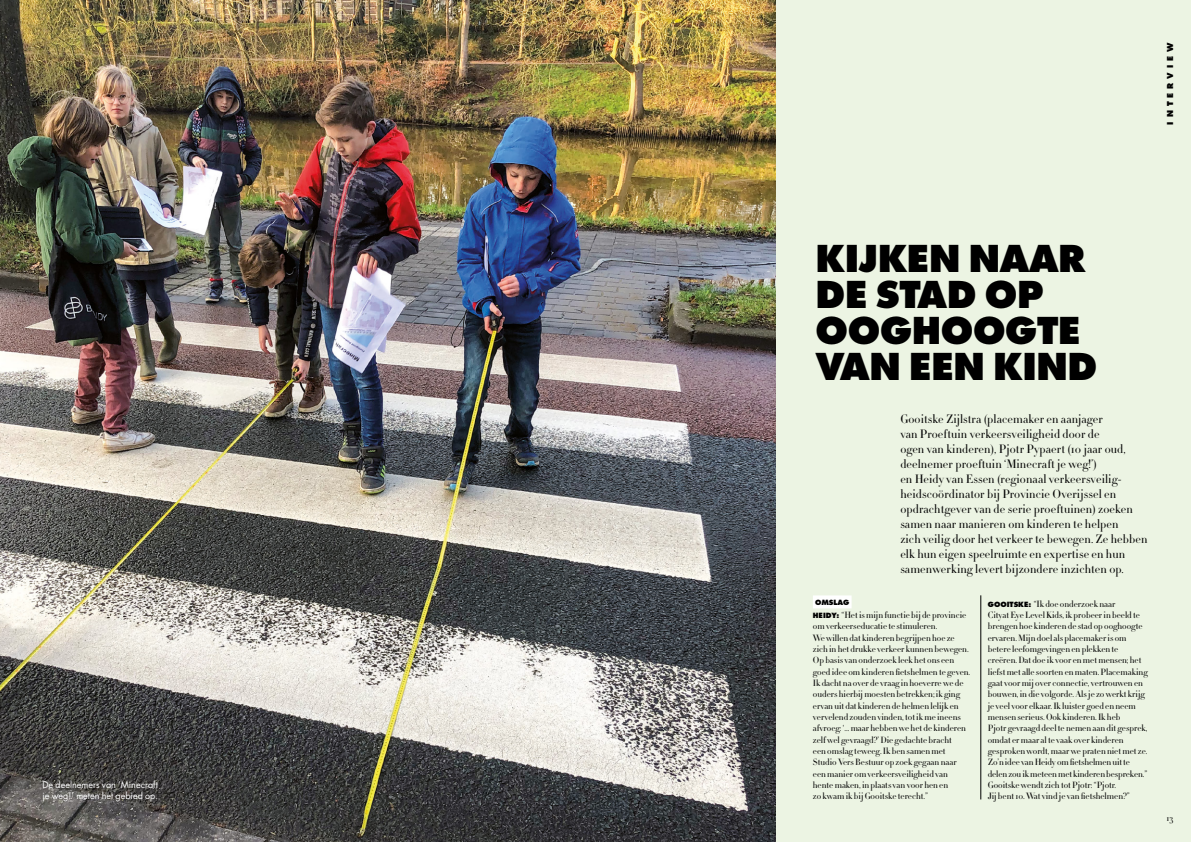
<style>
.page{position:relative;width:1191px;height:842px;background:#fff}
.page>*{position:absolute;margin:0;border:0;box-sizing:border-box;transform-origin:0 0}
.t1{font:800 36px/36px "Futura Std";letter-spacing:-.01em;color:#000}
.t2{font:300 12px/15px "HTF Didot L16";letter-spacing:.01em;color:#000}
.t3{font:300 9px/11.3px "HTF Didot L16";color:#000}
.t4{font:9px/11.3px "Futura Std";color:#fff}
.t5{font:800 8px "Futura Std";letter-spacing:.5em;color:#000}
.t6{font:800 7px "Futura Std";letter-spacing:-.01em;color:#000}
.s1{font-family:"Futura Std";font-weight:800;font-size:7px}
</style>
<div class="page">
<div style="left:775px;top:0;width:416px;height:842px;background:#ecf4e3"></div>
<img style="left:0;top:0;width:775px;height:842px">
<div style="left:813px;top:595px;width:38px;height:13px;background:#fff"></div>
<hr style="left:980px;top:595px;width:1px;height:204px;background:#000">
<p class="t4" style="left:43px;top:779px;width:117px">De deelnemers van ‘Minecraft je weg!’ meten het gebied op.</p>
<p class="t5" style="left:1165px;top:125px;width:84px;rotate:-90deg">INTERVIEW</p>
<h1 class="t1" style="left:815px;top:240px;width:283px">KIJKEN NAAR<br>DE STAD OP<br>OOGHOOGTE<br>VAN EEN KIND</h1>
<p class="t2" style="left:900px;top:411px;width:249px">Gooitske Zijlstra (placemaker en aanjager<br>van Proeftuin verkeersveiligheid door de<br>ogen van kinderen), Pjotr Pypaert (10 jaar oud, deelnemer proeftuin ‘Minecraft je weg!’)<br>en Heidy van Essen (regionaal verkeersveilig&shy;heidscoördinator bij Provincie Overijssel en opdrachtgever van de serie proeftuinen) zoeken samen naar manieren om kinderen te helpen<br>zich veilig door het verkeer te bewegen. Ze hebben elk hun eigen speelruimte en expertise en hun samenwerking levert bijzondere inzichten op.</p>
<p class="t6" style="left:815px;top:598px;width:36px">OMSLAG</p>
<p class="t3" style="left:813px;top:609px;width:159px"><span class="s1">HEIDY:</span> “Het is mijn functie bij de provincie om verkeerseducatie te stimuleren.<br>We willen dat kinderen begrijpen hoe ze zich in het drukke verkeer kunnen bewegen.<br>Op basis van onderzoek leek het ons een goed idee om kinderen fietshelmen te geven.<br>Ik dacht na over de vraag in hoeverre we de ouders hierbij moesten betrekken; ik ging ervan uit dat kinderen de helmen lelijk en vervelend zouden vinden, tot ik me ineens afvroeg: ‘... maar hebben we het de kinderen zelf wel gevraagd?’ Die gedachte bracht<br>een omslag teweeg. Ik ben samen met Studio Vers Bestuur op zoek gegaan naar een manier om verkeersveiligheid van hente maken, in plaats van voor hen en<br>zo kwam ik bij Gooitske terecht.”</p>
<p class="t3" style="left:987px;top:598px;width:161px"><span class="s1">GOOITSKE:</span> “Ik doe onderzoek naar<br>Cityat Eye Level Kids, ik probeer in beeld te brengen hoe kinderen de stad op ooghoogte ervaren. Mijn doel als placemaker is om betere leefomgevingen en plekken te creëren. Dat doe ik voor en met mensen; het liefst met alle soorten en maten. Placemaking gaat voor mij over connectie, vertrouwen en bouwen, in die volgorde. Als je zo werkt krijg je veel voor elkaar. Ik luister goed en neem mensen serieus. Ook kinderen. Ik heb<br>Pjotr gevraagd deel te nemen aan dit gesprek, omdat er maar al te vaak over kinderen gesproken wordt, maar we praten niet met ze.<br>Zo’n idee van Heidy om fietshelmen uit te delen zou ik meteen met kinderen bespreken.” Gooitske wendt zich tot Pjotr: “Pjotr.<br>Jij bent 10. Wat vind je van fietshelmen?”</p>
<p class="t3" style="left:1166px;top:812px;width:8px">13</p>
</div>
